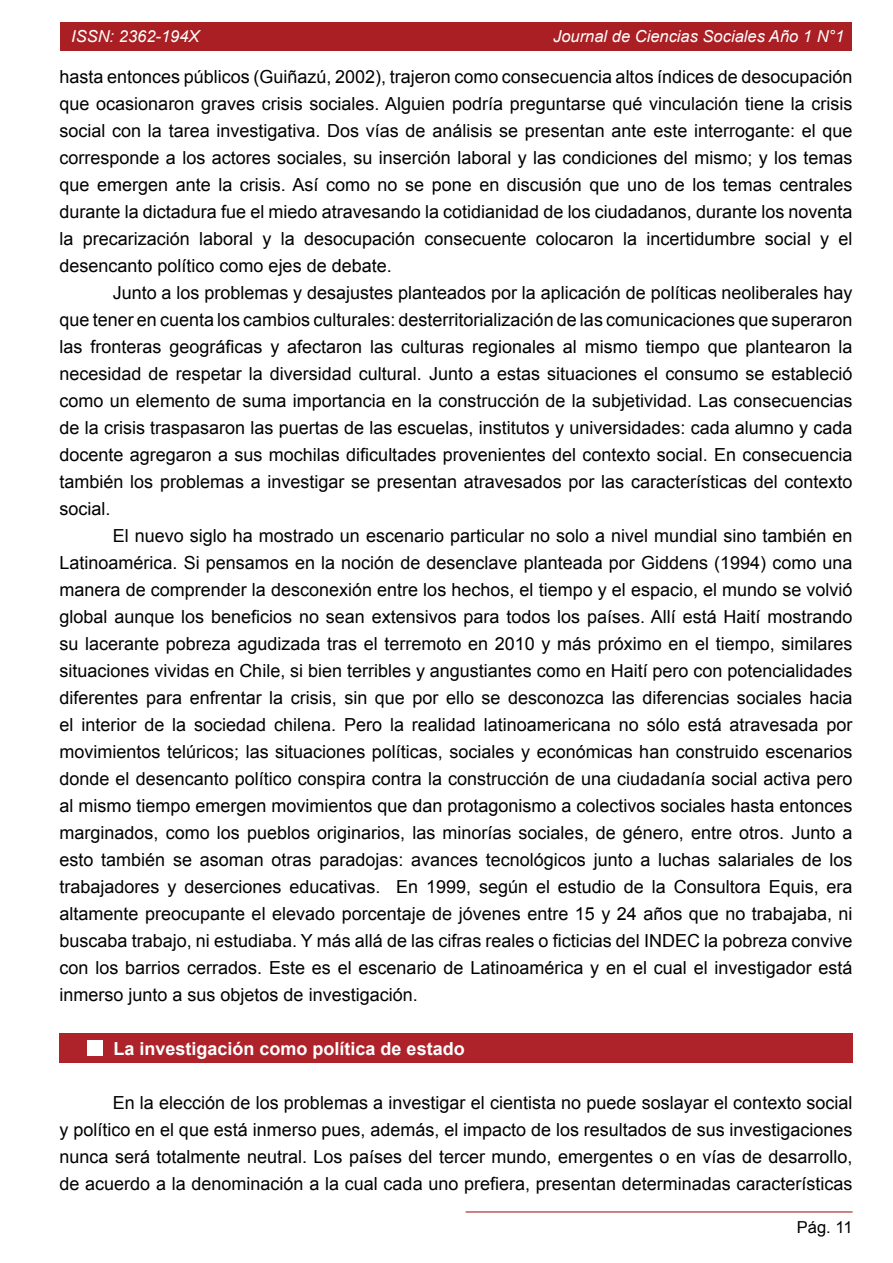
<style>
.page{position:relative;width:893px;height:1263px;background:#fff}
.page>*{position:absolute;margin:0;border:0;box-sizing:border-box;transform-origin:0 0}
.t1{font:18px/27px "Arial";color:#000;text-align:justify}
.t2{font:700 18px "Arial";color:#fff}
.t3{font:italic 16.5px "Arial";color:#fff}
.t4{font:16.5px "Arial";color:#000}
</style>
<div class="page">
<div style="left:60px;top:22px;width:792px;height:28px;background:#a91f23"></div>
<hr style="left:466px;top:1211px;width:387px;height:1px;background:#a91f23">
<div style="left:60px;top:1033px;width:793px;height:30px;background:#ae222a"></div>
<div style="left:87px;top:1040px;width:15px;height:16px;background:#fff"></div>
<p class="t3" style="left:71px;top:25px;width:130px">ISSN: 2362-194X</p>
<p class="t3" style="left:553px;top:25px;width:293px">Journal de Ciencias Sociales Año 1 N°1</p>
<p class="t1" style="left:60px;top:63px;width:795px">hasta entonces públicos (Guiñazú, 2002), trajeron como consecuencia altos índices de desocupación que ocasionaron graves crisis sociales. Alguien podría preguntarse qué vinculación tiene la crisis social con la tarea investigativa. Dos vías de análisis se presentan ante este interrogante: el que corresponde a los actores sociales, su inserción laboral y las condiciones del mismo; y los temas que emergen ante la crisis. Así como no se pone en discusión que uno de los temas centrales durante la dictadura fue el miedo atravesando la cotidianidad de los ciudadanos, durante los noventa la precarización laboral y la desocupación consecuente colocaron la incertidumbre social y el desencanto político como ejes de debate.</p>
<p class="t1" style="left:60px;top:279px;width:795px;text-indent:53px">Junto a los problemas y desajustes planteados por la aplicación de políticas neoliberales hay que tener en cuenta los cambios culturales: desterritorialización de las comunicaciones que superaron las fronteras geográficas y afectaron las culturas regionales al mismo tiempo que plantearon la necesidad de respetar la diversidad cultural. Junto a estas situaciones el consumo se estableció como un elemento de suma importancia en la construcción de la subjetividad. Las consecuencias de la crisis traspasaron las puertas de las escuelas, institutos y universidades: cada alumno y cada docente agregaron a sus mochilas dificultades provenientes del contexto social. En consecuencia también los problemas a investigar se presentan atravesados por las características del contexto social.</p>
<p class="t1" style="left:60px;top:522px;width:795px;text-indent:53px">El nuevo siglo ha mostrado un escenario particular no solo a nivel mundial sino también en Latinoamérica. Si pensamos en la noción de desenclave planteada por Giddens (1994) como una manera de comprender la desconexión entre los hechos, el tiempo y el espacio, el mundo se volvió global aunque los beneficios no sean extensivos para todos los países. Allí está Haití mostrando su lacerante pobreza agudizada tras el terremoto en 2010 y más próximo en el tiempo, similares situaciones vividas en Chile, si bien terribles y angustiantes como en Haití pero con potencialidades diferentes para enfrentar la crisis, sin que por ello se desconozca las diferencias sociales hacia el interior de la sociedad chilena. Pero la realidad latinoamericana no sólo está atravesada por movimientos telúricos; las situaciones políticas, sociales y económicas han construido escenarios donde el desencanto político conspira contra la construcción de una ciudadanía social activa pero al mismo tiempo emergen movimientos que dan protagonismo a colectivos sociales hasta entonces marginados, como los pueblos originarios, las minorías sociales, de género, entre otros. Junto a esto también se asoman otras paradojas: avances tecnológicos junto a luchas salariales de los trabajadores y deserciones educativas. En 1999, según el estudio de la Consultora Equis, era altamente preocupante el elevado porcentaje de jóvenes entre 15 y 24 años que no trabajaba, ni buscaba trabajo, ni estudiaba. Y más allá de las cifras reales o ficticias del INDEC la pobreza convive con los barrios cerrados. Este es el escenario de Latinoamérica y en el cual el investigador está inmerso junto a sus objetos de investigación.</p>
<p class="t2" style="left:114px;top:1036px;width:353px">La investigación como política de estado</p>
<p class="t1" style="left:60px;top:1089px;width:795px;text-indent:53px">En la elección de los problemas a investigar el cientista no puede soslayar el contexto social y político en el que está inmerso pues, además, el impacto de los resultados de sus investigaciones nunca será totalmente neutral. Los países del tercer mundo, emergentes o en vías de desarrollo, de acuerdo a la denominación a la cual cada uno prefiera, presentan determinadas características</p>
<p class="t4" style="left:797px;top:1216px;width:57px">Pág. 11</p>
</div>
